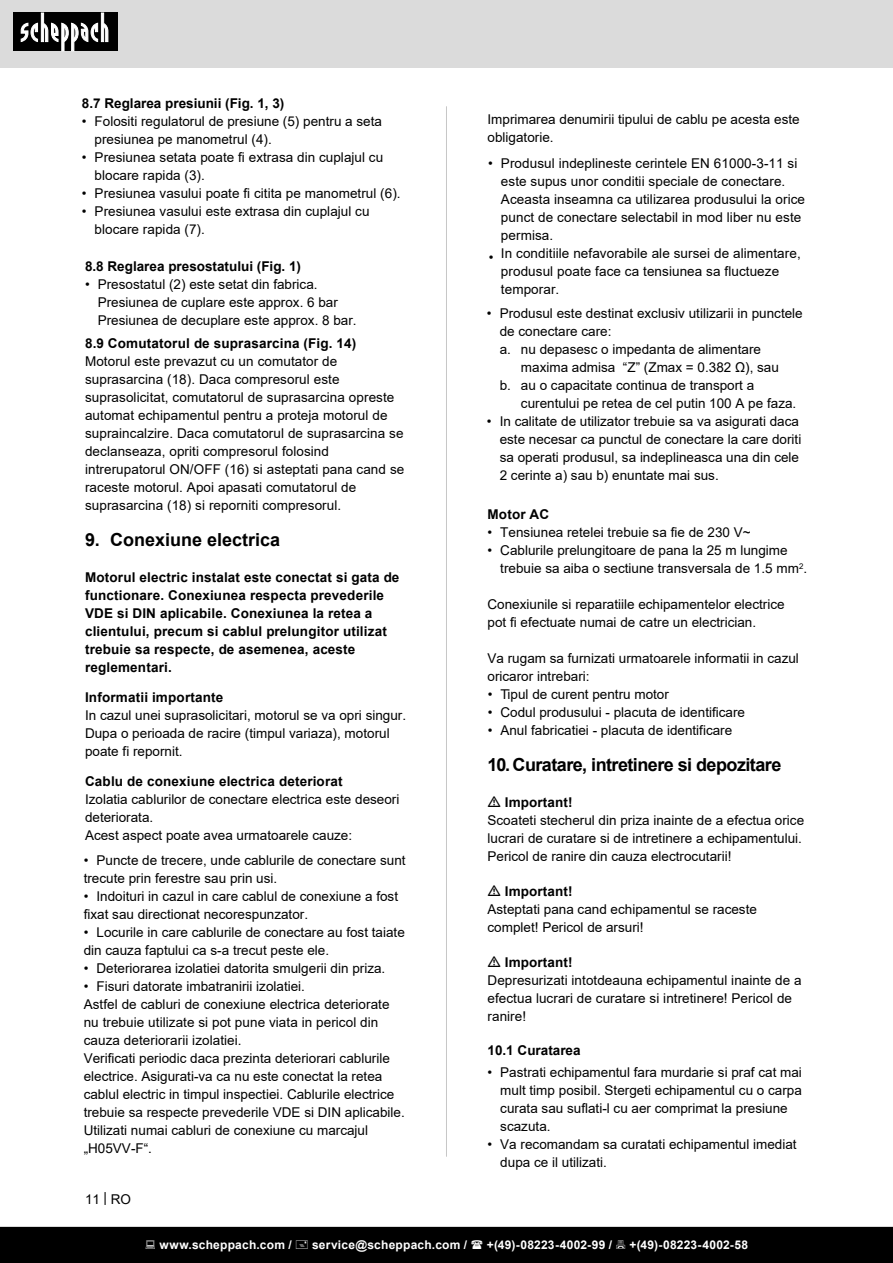
<style>
.page{position:relative;width:893px;height:1263px;background:#fff}
.page>*{position:absolute;margin:0;border:0;box-sizing:border-box;transform-origin:0 0}
.Basiseinstellung{font:700 18px "Arial";letter-spacing:-.03em;color:#000}
.Basiseinstellung-2{font:700 18px "Arial";color:#000}
.Basiseinstellung-3{font:13.5px/18px "Arial";color:#000}
.Basiseinstellung-4{font:700 13.5px/18px "Arial";letter-spacing:.01em;color:#000}
.Subheadline{font:700 13.5px "Arial";color:#000}
.t1{font:700 12px "Arial";letter-spacing:.02em;color:#fff}
.s1{font-weight:700}
</style>
<div class="page">
<div style="left:0;top:0;width:893px;height:67px;background:#dbdbdb"></div>
<div style="left:13px;top:13px;width:105px;height:38px;background:#000"></div>
<svg style="left:21px;top:13px;width:87px;height:38px"></svg>
<hr style="left:446px;top:106px;width:1px;height:1051px;background:#c7c7c7">
<div style="left:0;top:1227px;width:893px;height:36px;background:#000"></div>
<p class="Basiseinstellung-4" style="left:82px;top:94px;width:204px">8.7 Reglarea presiunii (Fig. 1, 3)</p>
<p class="Basiseinstellung-3" style="left:95px;top:112px;width:289px;text-indent:-13px">• Folositi regulatorul de presiune (5) pentru a seta presiunea pe manometrul (4).</p>
<p class="Basiseinstellung-3" style="left:95px;top:148px;width:290px;text-indent:-13px">• Presiunea setata poate fi extrasa din cuplajul cu blocare rapida (3).</p>
<p class="Basiseinstellung-3" style="left:82px;top:184px;width:320px">• Presiunea vasului poate fi citita pe manometrul (6).</p>
<p class="Basiseinstellung-3" style="left:95px;top:202px;width:276px;text-indent:-13px">• Presiunea vasului este extrasa din cuplajul cu blocare rapida (7).</p>
<p class="Subheadline" style="left:85px;top:257px;width:218px">8.8 Reglarea presostatului (Fig. 1)</p>
<p class="Basiseinstellung-3" style="left:98px;top:275px;width:260px;text-indent:-13px">• Presostatul (2) este setat din fabrica.<br>Presiunea de cuplare este approx. 6 bar<br>Presiunea de decuplare este approx. 8 bar.</p>
<p class="Basiseinstellung-3" style="left:85px;top:334px;width:321px"><span class="s1">8.9 Comutatorul de suprasarcina (Fig. 14)<br></span>Motorul este prevazut cu un comutator de suprasarcina (18). Daca compresorul este suprasolicitat, comutatorul de suprasarcina opreste automat echipamentul pentru a proteja motorul de supraincalzire. Daca comutatorul de suprasarcina se declanseaza, opriti compresorul folosind intrerupatorul ON/OFF (16) si asteptati pana cand se raceste motorul. Apoi apasati comutatorul de suprasarcina (18) si reporniti compresorul.</p>
<p class="Basiseinstellung-2" style="left:85px;top:527px;width:196px">9. Conexiune electrica</p>
<p class="Basiseinstellung-4" style="left:85px;top:568px;width:316px">Motorul electric instalat este conectat si gata de functionare. Conexiunea respecta prevederile VDE si DIN aplicabile. Conexiunea la retea a clientului, precum si cablul prelungitor utilizat trebuie sa respecte, de asemenea, aceste reglementari.</p>
<p class="Basiseinstellung-3" style="left:85px;top:688px;width:323px"><span class="s1">Informatii importante<br></span>In cazul unei suprasolicitari, motorul se va opri singur.<br>Dupa o perioada de racire (timpul variaza), motorul poate fi repornit.</p>
<p class="Basiseinstellung-3" style="left:85px;top:772px;width:316px"><span class="s1">Cablu de conexiune electrica deteriorat<br></span>Izolatia cablurilor de conectare electrica este deseori deteriorata.<br>Acest aspect poate avea urmatoarele cauze:</p>
<p class="Basiseinstellung-3" style="left:84px;top:851px;width:323px">• Puncte de trecere, unde cablurile de conectare sunt trecute prin ferestre sau prin usi.</p>
<p class="Basiseinstellung-3" style="left:84px;top:887px;width:316px">• Indoituri in cazul in care cablul de conexiune a fost fixat sau directionat necorespunzator.</p>
<p class="Basiseinstellung-3" style="left:84px;top:923px;width:323px">• Locurile in care cablurile de conectare au fost taiate din cauza faptului ca s-a trecut peste ele.</p>
<p class="Basiseinstellung-3" style="left:84px;top:959px;width:303px">• Deteriorarea izolatiei datorita smulgerii din priza.</p>
<p class="Basiseinstellung-3" style="left:84px;top:977px;width:323px">• Fisuri datorate imbatranirii izolatiei.<br>Astfel de cabluri de conexiune electrica deteriorate nu trebuie utilizate si pot pune viata in pericol din cauza deteriorarii izolatiei.<br>Verificati periodic daca prezinta deteriorari cablurile electrice. Asigurati-va ca nu este conectat la retea cablul electric in timpul inspectiei. Cablurile electrice trebuie sa respecte prevederile VDE si DIN aplicabile.<br>Utilizati numai cabluri de conexiune cu marcajul „H05VV-F“.</p>
<p class="Basiseinstellung-3" style="left:85px;top:1190px;width:48px">11 | RO</p>
<p class="Basiseinstellung-3" style="left:488px;top:110px;width:314px">Imprimarea denumirii tipului de cablu pe acesta este obligatorie.</p>
<p class="Basiseinstellung-3" style="left:488px;top:154px;width:6px">•</p>
<p class="Basiseinstellung-3" style="left:501px;top:154px;width:306px">Produsul indeplineste cerintele EN 61000-3-11 si este supus unor conditii speciale de conectare.<br>Aceasta inseamna ca utilizarea produsului la orice punct de conectare selectabil in mod liber nu este permisa.<br>In conditiile nefavorabile ale sursei de alimentare, produsul poate face ca tensiunea sa fluctueze temporar.</p>
<p class="Basiseinstellung-3" style="left:487px;top:304px;width:317px">• Produsul este destinat exclusiv utilizarii in punctele</p>
<p class="Basiseinstellung-3" style="left:500px;top:322px;width:113px">de conectare care:</p>
<p class="Basiseinstellung-3" style="left:500px;top:340px;width:263px">a. nu depasesc o impedanta de alimentare</p>
<p class="Basiseinstellung-3" style="left:521px;top:358px;width:260px">maxima admisa “Z” (Zmax = 0.382 Ω), sau</p>
<p class="Basiseinstellung-3" style="left:500px;top:376px;width:256px">b. au o capacitate continua de transport a</p>
<p class="Basiseinstellung-3" style="left:521px;top:394px;width:277px">curentului pe retea de cel putin 100 A pe faza.</p>
<p class="Basiseinstellung-3" style="left:500px;top:412px;width:303px;text-indent:-13px">• In calitate de utilizator trebuie sa va asigurati daca este necesar ca punctul de conectare la care doriti sa operati produsul, sa indeplineasca una din cele 2 cerinte a) sau b) enuntate mai sus.</p>
<p class="Subheadline" style="left:488px;top:505px;width:63px">Motor AC</p>
<p class="Basiseinstellung-3" style="left:488px;top:523px;width:265px">• Tensiunea retelei trebuie sa fie de 230 V~</p>
<p class="Basiseinstellung-3" style="left:488px;top:541px;width:302px">• Cablurile prelungitoare de pana la 25 m lungime</p>
<p class="Basiseinstellung-3" style="left:500px;top:559px;width:308px">trebuie sa aiba o sectiune transversala de 1.5 mm<sup>2</sup>.</p>
<p class="Basiseinstellung-3" style="left:488px;top:595px;width:299px">Conexiunile si reparatiile echipamentelor electrice pot fi efectuate numai de catre un electrician.</p>
<p class="Basiseinstellung-3" style="left:488px;top:649px;width:313px">Va rugam sa furnizati urmatoarele informatii in cazul oricaror intrebari:</p>
<p class="Basiseinstellung-3" style="left:488px;top:686px;width:183px">• Tipul de curent pentru motor</p>
<p class="Basiseinstellung-3" style="left:488px;top:704px;width:259px">• Codul produsului - placuta de identificare</p>
<p class="Basiseinstellung-3" style="left:488px;top:722px;width:246px">• Anul fabricatiei - placuta de identificare</p>
<p class="Basiseinstellung" style="left:488px;top:752px;width:295px">10. Curatare, intretinere si depozitare</p>
<p class="Basiseinstellung-3" style="left:488px;top:793px;width:318px;text-indent:17px"><span class="s1">Important!<br></span>Scoateti stecherul din priza inainte de a efectua orice lucrari de curatare si de intretinere a echipamentului.<br>Pericol de ranire din cauza electrocutarii!</p>
<p class="Basiseinstellung-3" style="left:488px;top:882px;width:271px;text-indent:17px"><span class="s1">Important!<br></span>Asteptati pana cand echipamentul se raceste complet! Pericol de arsuri!</p>
<p class="Basiseinstellung-3" style="left:488px;top:953px;width:316px;text-indent:17px"><span class="s1">Important!<br></span>Depresurizati intotdeauna echipamentul inainte de a efectua lucrari de curatare si intretinere! Pericol de ranire!</p>
<p class="Basiseinstellung-4" style="left:488px;top:1042px;width:95px">10.1 Curatarea</p>
<p class="Basiseinstellung-3" style="left:500px;top:1063px;width:303px;text-indent:-13px">• Pastrati echipamentul fara murdarie si praf cat mai mult timp posibil. Stergeti echipamentul cu o carpa curata sau suflati-l cu aer comprimat la presiune scazuta.</p>
<p class="Basiseinstellung-3" style="left:500px;top:1135px;width:298px;text-indent:-13px">• Va recomandam sa curatati echipamentul imediat dupa ce il utilizati.</p>
<p class="Basiseinstellung-3" style="left:489px;top:248px;width:6px">•</p>
<p class="t1" style="left:159px;top:1236px;width:134px">www.scheppach.com /</p>
<p class="t1" style="left:312px;top:1236px;width:157px">service@scheppach.com /</p>
<p class="t1" style="left:487px;top:1236px;width:127px">+(49)-08223-4002-99 /</p>
<p class="t1" style="left:629px;top:1236px;width:120px">+(49)-08223-4002-58</p>
</div>
